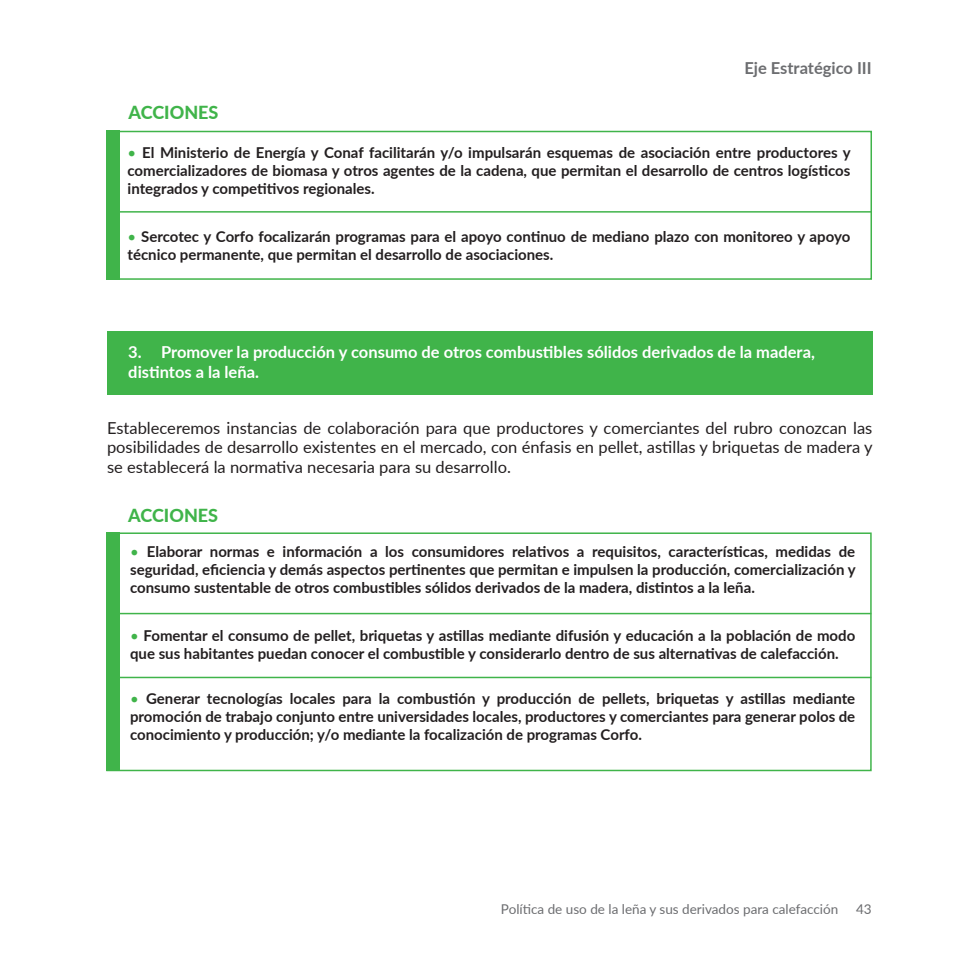
<style>
.page{position:relative;width:978px;height:978px;background:#fff}
.page>*{position:absolute;margin:0;border:0;box-sizing:border-box;transform-origin:0 0}
.t1{font:800 18px "Lato";color:#40b44a}
.t2{font:16.5px/19.8px "Lato";color:#231f20;text-align:justify}
.t3{font:700 16.5px/19.8px "Lato";color:#fff}
.t4{font:700 16.5px "Lato";color:#6c6d70}
.t5{font:700 15px/18px "Lato";color:#231f20;text-align:justify}
.t6{font:13.5px "Lato";color:#6c6d70}
.s1{font-weight:400;color:#40b44a}
</style>
<div class="page">
<hr style="left:113px;top:211px;width:759px;height:2px;background:#40b44a">
<div style="left:107px;top:131px;width:765px;height:149px;border:2px solid #40b44a"></div>
<div style="left:107px;top:131px;width:13px;height:149px;background:#40b44a"></div>
<div style="left:108px;top:331px;width:765px;height:64px;background:#40b44a"></div>
<hr style="left:112px;top:613px;width:759px;height:1px;background:#40b44a">
<hr style="left:112px;top:677px;width:759px;height:1px;background:#40b44a">
<div style="left:106px;top:532px;width:766px;height:239px;border:2px solid #40b44a"></div>
<div style="left:106px;top:532px;width:14px;height:239px;background:#40b44a"></div>
<p class="t1" style="left:129px;top:99px;width:91px">ACCIONES</p>
<p class="t4" style="left:744px;top:56px;width:129px">Eje Estratégico III</p>
<p class="t5" style="left:128px;top:143px;width:725px"><span class="s1">•</span> El Ministerio de Energía y Conaf facilitarán y/o impulsarán esquemas de asociación entre productores y comercializadores de biomasa y otros agentes de la cadena, que permitan el desarrollo de centros logísticos integrados y competitivos regionales.</p>
<p class="t5" style="left:128px;top:227px;width:724px"><span class="s1">•</span> Sercotec y Corfo focalizarán programas para el apoyo continuo de mediano plazo con monitoreo y apoyo técnico permanente, que permitan el desarrollo de asociaciones.</p>
<p class="t3" style="left:128px;top:341px;width:688px">3. Promover la producción y consumo de otros combustibles sólidos derivados de la madera, distintos a la leña.</p>
<p class="t2" style="left:107px;top:417px;width:767px">Estableceremos instancias de colaboración para que productores y comerciantes del rubro conozcan las posibilidades de desarrollo existentes en el mercado, con énfasis en pellet, astillas y briquetas de madera y se establecerá la normativa necesaria para su desarrollo.</p>
<p class="t1" style="left:128px;top:502px;width:91px">ACCIONES</p>
<p class="t5" style="left:130px;top:542px;width:727px"><span class="s1">•</span> Elaborar normas e información a los consumidores relativos a requisitos, características, medidas de seguridad, eficiencia y demás aspectos pertinentes que permitan e impulsen la producción, comercialización y consumo sustentable de otros combustibles sólidos derivados de la madera, distintos a la leña.</p>
<p class="t5" style="left:130px;top:626px;width:727px"><span class="s1">•</span> Fomentar el consumo de pellet, briquetas y astillas mediante difusión y educación a la población de modo que sus habitantes puedan conocer el combustible y considerarlo dentro de sus alternativas de calefacción.</p>
<p class="t5" style="left:130px;top:689px;width:727px"><span class="s1">•</span> Generar tecnologías locales para la combustión y producción de pellets, briquetas y astillas mediante promoción de trabajo conjunto entre universidades locales, productores y comerciantes para generar polos de conocimiento y producción; y/o mediante la focalización de programas Corfo.</p>
<p class="t6" style="left:501px;top:899px;width:339px">Política de uso de la leña y sus derivados para calefacción</p>
<p class="t6" style="left:856px;top:899px;width:17px">43</p>
</div>
